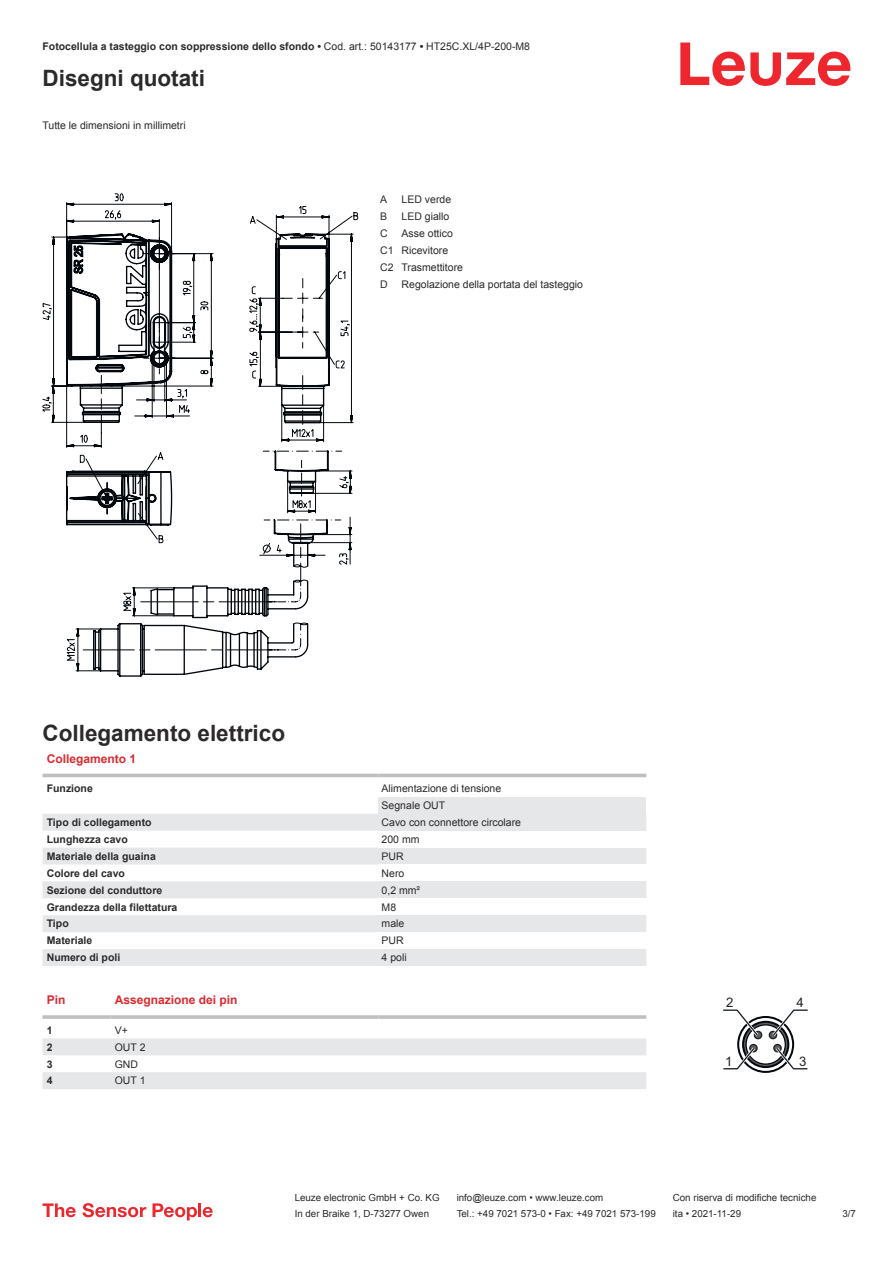
<style>
.page{position:relative;width:893px;height:1263px;background:#fff}
.page>*{position:absolute;margin:0;border:0;box-sizing:border-box;transform-origin:0 0}
.t1{font:700 22.5px "Arial";color:#2b292a}
.t2{font:13.2px "Arial";color:#1e2328}
.t3{font:700 12px "Arial";color:#db2a30}
.t4{font:700 10.5px "Arial";color:#2b292a}
.t5{font:10.5px/17px "Arial";color:#2b292a}
.t6{font:9.75px "Arial";color:#2b292a}
.s1{font-weight:400}
</style>
<div class="page">
<svg style="left:680px;top:43px;width:170px;height:43px"></svg>
<svg style="left:43px;top:773px;width:603px;height:5px"></svg>
<svg style="left:43px;top:814px;width:335px;height:152px;fill:#e6e7e9"></svg>
<hr style="left:43px;top:774px;width:335px;height:3px;background:#bdbfc1">
<hr style="left:378px;top:774px;width:268px;height:3px;background:#bdbfc1">
<div style="left:378px;top:797px;width:268px;height:17px;background:#e6e7e9"></div>
<div style="left:378px;top:814px;width:268px;height:17px;background:#e6e7e9"></div>
<div style="left:378px;top:847px;width:268px;height:17px;background:#e6e7e9"></div>
<div style="left:378px;top:881px;width:268px;height:17px;background:#e6e7e9"></div>
<div style="left:378px;top:915px;width:268px;height:17px;background:#e6e7e9"></div>
<div style="left:378px;top:949px;width:268px;height:17px;background:#e6e7e9"></div>
<svg style="left:43px;top:1038px;width:603px;height:51px"></svg>
<hr style="left:43px;top:1015px;width:68px;height:4px;background:#c8cacb">
<hr style="left:111px;top:1015px;width:267px;height:4px;background:#bdbfc1">
<hr style="left:378px;top:1015px;width:268px;height:4px;background:#c8cacb">
<svg style="left:723px;top:1009px;width:85px;height:64px"></svg>
<svg style="left:43px;top:1203px;width:33px;height:14px"></svg>
<svg style="left:83px;top:1203px;width:63px;height:14px"></svg>
<svg style="left:153px;top:1203px;width:44px;height:17px"></svg>
<hr style="left:198px;top:1203px;width:3px;height:14px;background:#ed272d">
<svg style="left:203px;top:1207px;width:10px;height:10px"></svg>
<svg style="left:43px;top:193px;width:315px;height:478px"></svg>
<p class="t4" style="left:43px;top:43px;width:489px">Fotocellula a tasteggio con soppressione dello sfondo • <span class="s1">Cod. art.: 50143177</span> • <span class="s1">HT25C.XL/4P-200-M8</span></p>
<h1 class="t1" style="left:43px;top:70px;width:164px">Disegni quotati</h1>
<p class="t5" style="left:43px;top:117px;width:145px">Tutte le dimensioni in millimetri</p>
<p class="t5" style="left:380px;top:192px;width:9px">A</p>
<p class="t5" style="left:402px;top:192px;width:51px">LED verde</p>
<p class="t5" style="left:380px;top:209px;width:9px">B</p>
<p class="t5" style="left:402px;top:209px;width:49px">LED giallo</p>
<p class="t5" style="left:380px;top:226px;width:9px">C</p>
<p class="t5" style="left:380px;top:226px;width:84px;text-indent:21px">Asse ottico<br>C1 Ricevitore<br>C2 Trasmettitore<br>D</p>
<p class="t5" style="left:402px;top:277px;width:183px">Regolazione della portata del tasteggio</p>
<h1 class="t1" style="left:43px;top:724px;width:244px">Collegamento elettrico</h1>
<p class="t3" style="left:47px;top:754px;width:91px">Collegamento 1</p>
<p class="t4" style="left:47px;top:784px;width:48px">Funzione</p>
<p class="t5" style="left:382px;top:781px;width:121px">Alimentazione di tensione<br>Segnale OUT</p>
<p class="t4" style="left:47px;top:818px;width:106px">Tipo di collegamento</p>
<p class="t5" style="left:382px;top:815px;width:141px">Cavo con connettore circolare</p>
<p class="t4" style="left:47px;top:835px;width:83px">Lunghezza cavo</p>
<p class="t5" style="left:382px;top:832px;width:39px">200 mm</p>
<p class="t4" style="left:47px;top:852px;width:111px">Materiale della guaina</p>
<p class="t5" style="left:382px;top:848px;width:24px">PUR</p>
<p class="t4" style="left:47px;top:869px;width:80px">Colore del cavo</p>
<p class="t5" style="left:382px;top:865px;width:24px">Nero</p>
<p class="t4" style="left:47px;top:886px;width:117px">Sezione del conduttore</p>
<p class="t5" style="left:382px;top:882px;width:40px">0,2 mm²</p>
<p class="t4" style="left:47px;top:903px;width:132px">Grandezza della filettatura</p>
<p class="t5" style="left:382px;top:899px;width:16px">M8</p>
<p class="t4" style="left:47px;top:920px;width:23px">Tipo</p>
<p class="t5" style="left:382px;top:916px;width:24px">male</p>
<p class="t4" style="left:47px;top:937px;width:47px">Materiale</p>
<p class="t5" style="left:382px;top:933px;width:24px">PUR</p>
<p class="t4" style="left:47px;top:953px;width:75px">Numero di poli</p>
<p class="t5" style="left:382px;top:950px;width:27px">4 poli</p>
<p class="t3" style="left:47px;top:996px;width:20px">Pin</p>
<p class="t3" style="left:115px;top:996px;width:124px">Assegnazione dei pin</p>
<p class="t4" style="left:47px;top:1026px;width:7px">1</p>
<p class="t5" style="left:115px;top:1022px;width:15px">V+</p>
<p class="t4" style="left:47px;top:1043px;width:7px">2</p>
<p class="t5" style="left:115px;top:1039px;width:32px">OUT 2</p>
<p class="t4" style="left:47px;top:1060px;width:7px">3</p>
<p class="t5" style="left:115px;top:1056px;width:25px">GND</p>
<p class="t4" style="left:47px;top:1077px;width:7px">4</p>
<p class="t5" style="left:115px;top:1073px;width:32px">OUT 1</p>
<p class="t2" style="left:726px;top:997px;width:9px">2</p>
<p class="t2" style="left:796px;top:997px;width:9px">4</p>
<p class="t2" style="left:725px;top:1057px;width:9px">1</p>
<p class="t2" style="left:799px;top:1057px;width:9px">3</p>
<p class="t6" style="left:295px;top:1194px;width:146px">Leuze electronic GmbH + Co. KG</p>
<p class="t6" style="left:457px;top:1194px;width:148px">info@leuze.com • www.leuze.com</p>
<p class="t6" style="left:673px;top:1194px;width:145px">Con riserva di modifiche tecniche</p>
<p class="t6" style="left:295px;top:1210px;width:136px">In der Braike 1, D-73277 Owen</p>
<p class="t6" style="left:457px;top:1210px;width:201px">Tel.: +49 7021 573-0 • Fax: +49 7021 573-199</p>
<p class="t6" style="left:673px;top:1210px;width:70px">ita • 2021-11-29</p>
<p class="t6" style="left:842px;top:1210px;width:15px">3 /7</p>
</div>
